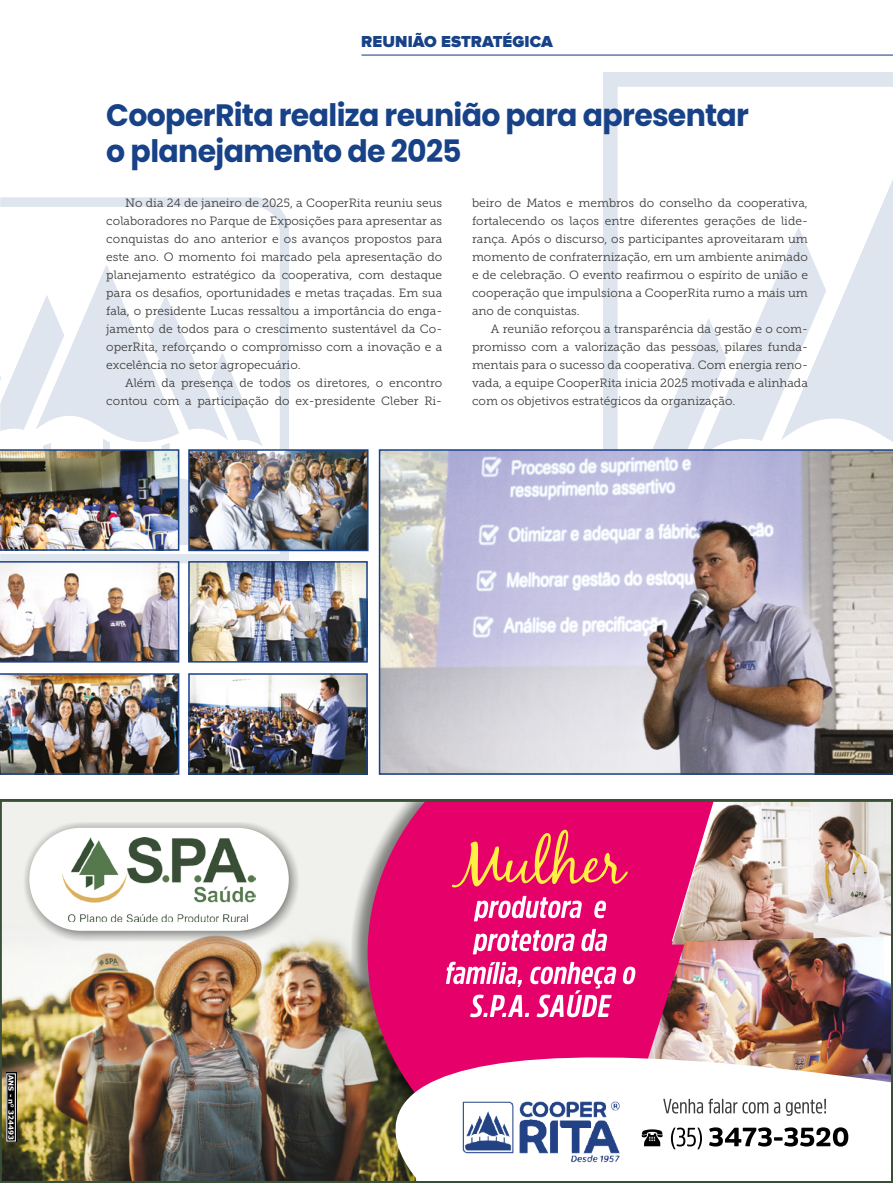
<style>
.page{position:relative;width:893px;height:1183px;background:#fff}
.page>*{position:absolute;margin:0;border:0;box-sizing:border-box;transform-origin:0 0}
.t1{font:700 30.9px/36px "Poppins";letter-spacing:-.02em;color:#184287}
.t2{font:900 16.5px "Proxima Nova";letter-spacing:.005em;color:#184287}
.t3{font:12px/18px "Museo Slab 300";color:#3c3c3b;text-align:justify}
.t4{font:700 7.05px "Verdana";color:#fff}
</style>
<div class="page">
<svg style="left:0;top:197px;width:289px;height:366px"></svg>
<svg style="left:603px;top:72px;width:290px;height:377px"></svg>
<svg style="left:632px;top:179px;width:261px;height:270px"></svg>
<hr style="left:361px;top:54px;width:532px;height:2px;background:#184287">
<img style="left:3px;top:802px;width:348px;height:377px">
<svg style="left:368px;top:802px;width:304px;height:187px;background:#e21272"></svg>
<img style="left:672px;top:802px;width:218px;height:133px">
<img style="left:640px;top:935px;width:250px;height:54px">
<svg style="left:23px;top:821px;width:276px;height:120px;background:#d8d8d4"></svg>
<div style="left:29px;top:827px;width:260px;height:103px;background:#fff;border-radius:51px"></div>
<img style="left:63px;top:837px;width:192px;height:83px">
<div style="left:6px;top:1072px;width:10px;height:69px;background:#000"></div>
<div style="left:7px;top:1073px;width:9px;height:67px;border:1px solid #fff"></div>
<svg style="left:446px;top:961px;width:189px;height:28px"></svg>
<svg style="left:473px;top:928px;width:134px;height:26px"></svg>
<svg style="left:474px;top:895px;width:132px;height:26px"></svg>
<svg style="left:452px;top:829px;width:176px;height:58px;background:#eb3161"></svg>
<img style="left:232px;top:989px;width:658px;height:190px">
<img style="left:452px;top:1090px;width:175px;height:78px">
<svg style="left:663px;top:1098px;width:163px;height:17px"></svg>
<svg style="left:642px;top:1126px;width:206px;height:22px"></svg>
<hr style="left:0;top:799px;width:893px;height:1px;background:#3a4f37">
<hr style="left:0;top:1181px;width:893px;height:1px;background:#3a4f37">
<hr style="left:0;top:799px;width:1px;height:383px;background:#3a4f37">
<hr style="left:892px;top:799px;width:1px;height:383px;background:#3a4f37">
<img style="left:191px;top:564px;width:174px;height:95px">
<div style="left:188px;top:561px;width:180px;height:101px;border:2px solid #184287"></div>
<img style="left:0;top:265px;width:271px;height:285px">
<img style="left:191px;top:452px;width:175px;height:96px">
<div style="left:188px;top:449px;width:181px;height:102px;border:2px solid #184287"></div>
<img style="left:191px;top:676px;width:174px;height:95px">
<div style="left:188px;top:673px;width:180px;height:101px;border:2px solid #184287"></div>
<img style="left:0;top:673px;width:179px;height:101px">
<img style="left:379px;top:449px;width:514px;height:325px">
<img style="left:0;top:556px;width:179px;height:106px">
<h2 class="t2" style="left:361px;top:32px;width:193px">REUNIÃO ESTRATÉGICA</h2>
<h1 class="t1" style="left:106px;top:97px;width:644px">CooperRita realiza reunião para apresentar o planejamento de 2025</h1>
<p class="t3" style="left:106px;top:193px;width:337px;text-indent:19px">No dia 24 de janeiro de 2025, a CooperRita reuniu seus colaboradores no Parque de Exposições para apresentar as conquistas do ano anterior e os avanços propostos para este ano. O momento foi marcado pela apresentação do planejamento estratégico da cooperativa, com destaque para os desafios, oportunidades e metas traçadas. Em sua fala, o presidente Lucas ressaltou a importância do enga&shy;jamento de todos para o crescimento sustentável da Co&shy;operRita, reforçando o compromisso com a inovação e a excelência no setor agropecuário.</p>
<p class="t3" style="left:106px;top:373px;width:337px;text-align:right">Além da presença de todos os diretores, o encontro contou com a participação do ex-presidente Cleber Ri-</p>
<p class="t3" style="left:472px;top:193px;width:337px">beiro de Matos e membros do conselho da cooperativa, fortalecendo os laços entre diferentes gerações de lide&shy;rança. Após o discurso, os participantes aproveitaram um momento de confraternização, em um ambiente animado e de celebração. O evento reafirmou o espírito de união e cooperação que impulsiona a CooperRita rumo a mais um ano de conquistas.</p>
<p class="t3" style="left:472px;top:319px;width:337px;text-indent:19px">A reunião reforçou a transparência da gestão e o com&shy;promisso com a valorização das pessoas, pilares funda&shy;mentais para o sucesso da cooperativa. Com energia reno&shy;vada, a equipe CooperRita inicia 2025 motivada e alinhada com os objetivos estratégicos da organização.</p>
<p class="t4" style="left:16px;top:1074px;width:67px;rotate:90deg">ANS - n<sup>O</sup> 324493</p>
</div>
